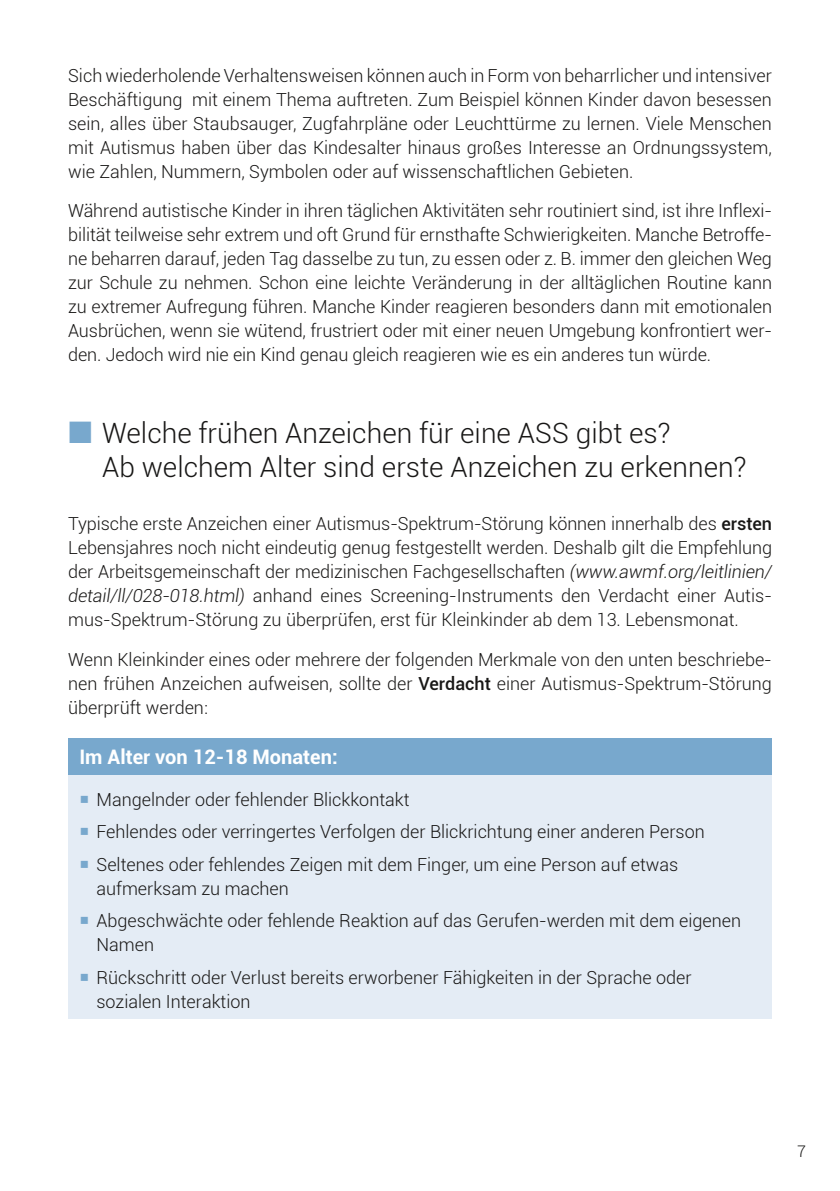
<style>
.page{position:relative;width:840px;height:1191px;background:#fff}
.page>*{position:absolute;margin:0;border:0;box-sizing:border-box;transform-origin:0 0}
.t1{font:300 28px/34px "Roboto";color:#181716}
.t2{font:700 20px "Roboto";color:#fff}
.t3{font:300 18px/24px "Roboto";color:#181716;text-align:justify}
.t4{font:300 16px "Roboto";color:#181716}
.s1{font-weight:500}
.s2{font-style:italic}
.s3{color:#78a8cd}
</style>
<div class="page">
<div style="left:68px;top:737px;width:703px;height:38px;background:#78a8cd"></div>
<div style="left:68px;top:775px;width:703px;height:244px;background:#e4ecf5"></div>
<p class="t3" style="left:68px;top:63px;width:705px">Sich wiederholende Verhaltensweisen können auch in Form von beharrlicher und intensiver Beschäftigung mit einem Thema auftreten. Zum Beispiel können Kinder davon besessen sein, alles über Staubsauger, Zugfahrpläne oder Leuchttürme zu lernen. Viele Menschen mit Autismus haben über das Kindesalter hinaus großes Interesse an Ordnungssystem, wie Zahlen, Nummern, Symbolen oder auf wissenschaftlichen Gebieten.</p>
<p class="t3" style="left:68px;top:198px;width:705px">Während autistische Kinder in ihren täglichen Aktivitäten sehr routiniert sind, ist ihre Inflexi&shy;bilität teilweise sehr extrem und oft Grund für ernsthafte Schwierigkeiten. Manche Betroffe&shy;ne beharren darauf, jeden Tag dasselbe zu tun, zu essen oder z. B. immer den gleichen Weg zur Schule zu nehmen. Schon eine leichte Veränderung in der alltäglichen Routine kann zu extremer Aufregung führen. Manche Kinder reagieren besonders dann mit emotionalen Ausbrüchen, wenn sie wütend, frustriert oder mit einer neuen Umgebung konfrontiert wer&shy;den. Jedoch wird nie ein Kind genau gleich reagieren wie es ein anderes tun würde.</p>
<h1 class="t1" style="left:102px;top:415px;width:645px">Welche frühen Anzeichen für eine ASS gibt es?<br>Ab welchem Alter sind erste Anzeichen zu erkennen?</h1>
<p class="t3" style="left:68px;top:511px;width:705px">Typische erste Anzeichen einer Autismus-Spektrum-Störung können innerhalb des <span class="s1">ersten </span>Lebensjahres noch nicht eindeutig genug festgestellt werden. Deshalb gilt die Empfehlung der Arbeitsgemeinschaft der medizinischen Fachgesellschaften <span class="s2">(www.awmf.org/leitlinien/ detail/ll/028-018.html)</span> anhand eines Screening-Instruments den Verdacht einer Autis&shy;mus-Spektrum-Störung zu überprüfen, erst für Kleinkinder ab dem 13. Lebensmonat.</p>
<p class="t3" style="left:68px;top:646px;width:705px">Wenn Kleinkinder eines oder mehrere der folgenden Merkmale von den unten beschriebe&shy;nen frühen Anzeichen aufweisen, sollte der <span class="s1">Verdacht</span> einer Autismus-Spektrum-Störung überprüft werden:</p>
<p class="t2" style="left:79px;top:743px;width:259px">Im Alter von 12-18 Monaten:</p>
<p class="t3" style="left:79px;top:786px;width:331px"><span class="s3">○</span> Mangelnder oder fehlender Blickkontakt</p>
<p class="t3" style="left:79px;top:819px;width:626px"><span class="s3">○</span> Fehlendes oder verringertes Verfolgen der Blickrichtung einer anderen Person</p>
<p class="t3" style="left:96px;top:851px;width:583px;text-indent:-17px"><span class="s3">○</span> Seltenes oder fehlendes Zeigen mit dem Finger, um eine Person auf etwas aufmerksam zu machen</p>
<p class="t3" style="left:96px;top:908px;width:646px;text-indent:-17px"><span class="s3">○</span> Abgeschwächte oder fehlende Reaktion auf das Gerufen-werden mit dem eigenen<br>Namen</p>
<p class="t3" style="left:96px;top:964px;width:596px;text-indent:-17px"><span class="s3">○</span> Rückschritt oder Verlust bereits erworbener Fähigkeiten in der Sprache oder sozialen Interaktion</p>
<p class="t4" style="left:796px;top:1140px;width:10px">7</p>
</div>
